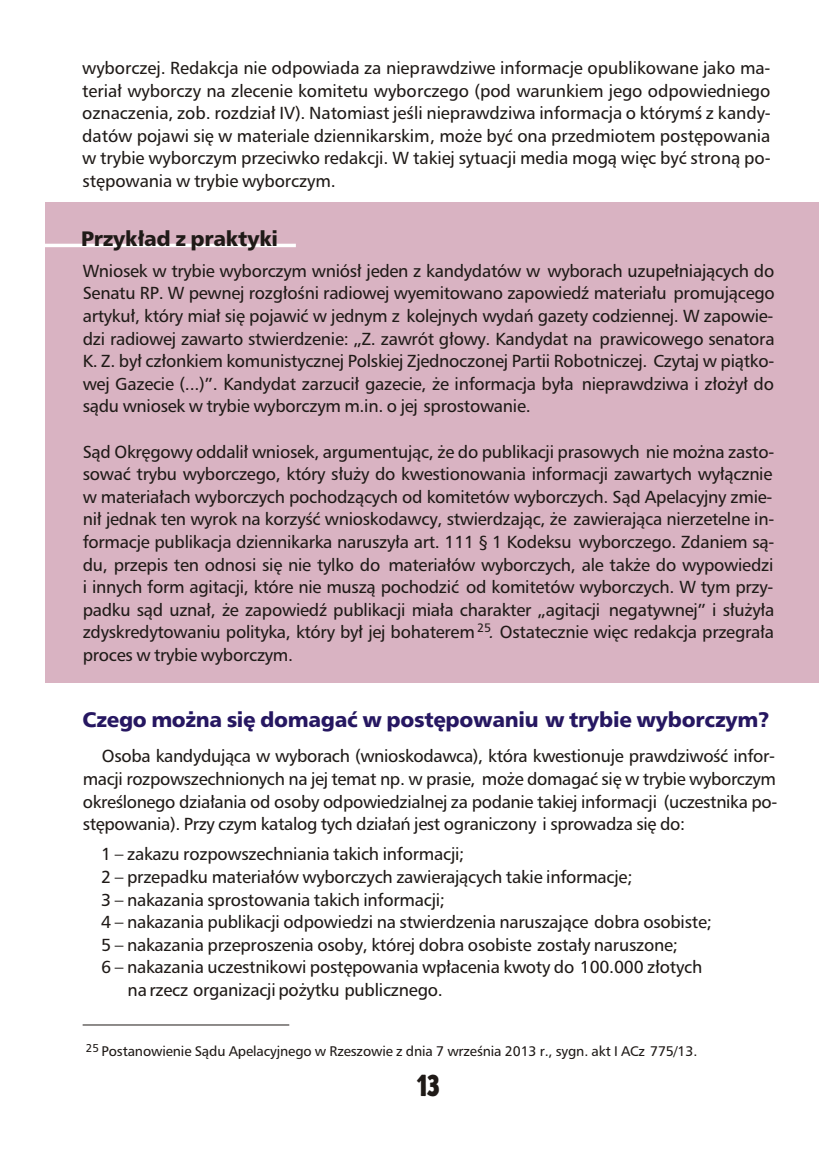
<style>
.page{position:relative;width:819px;height:1168px;background:#fff}
.page>*{position:absolute;margin:0;border:0;box-sizing:border-box;transform-origin:0 0}
.t1{font:31.5px "Block DEE Regu Extr Cond";color:#1f1a17}
.t2{font:21px "Humnst 777 Blk PL Regular A";letter-spacing:-.015em;color:#261761}
.t3{font:21px "Humnst 777 Blk PL Regular A";letter-spacing:-.015em;color:#1f1a17}
.t4{font:17.5px/22.6px "Humnst 777 PL Roman A";letter-spacing:-.015em;color:#1f1a17;text-align:justify}
.t5{font:14px "Humnst 777 PL Roman A";letter-spacing:-.01em;color:#1f1a17}
.t6{font:12.25px "Humnst 777 PL Roman A";color:#1f1a17}
.s1{font-family:"Humnst 777 PL Italic A"}
</style>
<div class="page">
<div style="left:45px;top:203px;width:774px;height:479px;background:#d9b3c2"></div>
<hr style="left:45px;top:244px;width:251px;height:3px;background:#fff">
<hr style="left:83px;top:1024px;width:206px;height:1px;background:#1f1a17">
<p class="t4" style="left:82px;top:58px;width:690px">wyborczej. Redakcja nie odpowiada za nieprawdziwe informacje opublikowane jako ma&shy;teria³ wyborczy na zlecenie komitetu wyborczego (pod warunkiem jego odpowiedniego oznaczenia, zob. rozdzia³ IV). Natomiast jeœli nieprawdziwa informacja o którymœ z kandy&shy;datów pojawi siê w materiale dziennikarskim, mo¿e byæ ona przedmiotem postêpowania w trybie wyborczym przeciwko redakcji. W takiej sytuacji media mog¹ wiêc byæ stron¹ po-</p>
<p class="t4" style="left:83px;top:171px;width:255px">stêpowania w trybie wyborczym.</p>
<p class="t3" style="left:81px;top:229px;width:199px">Przyk³ad z praktyki</p>
<p class="t4" style="left:83px;top:261px;width:694px">Wniosek w trybie wyborczym wniós³ jeden z kandydatów w wyborach uzupe³niaj¹cych do Senatu RP. W pewnej rozg³oœni radiowej wyemitowano zapowiedŸ materia³u promuj¹cego artyku³, który mia³ siê pojawiæ w jednym z kolejnych wydañ gazety codziennej. W zapowie&shy;dzi radiowej zawarto stwierdzenie: „Z. zawrót g³owy. Kandydat na prawicowego senatora K. Z. by³ cz³onkiem komunistycznej Polskiej Zjednoczonej Partii Robotniczej. Czytaj w pi¹tko&shy;wej Gazecie (...)”. Kandydat zarzuci³ gazecie, ¿e informacja by³a nieprawdziwa i z³o¿y³ do</p>
<p class="t4" style="left:83px;top:396px;width:450px">s¹du wniosek w trybie wyborczym m.in. o jej sprostowanie.</p>
<p class="t4" style="left:83px;top:441px;width:693px">S¹d Okrêgowy oddali³ wniosek, argumentuj¹c, ¿e do publikacji prasowych nie mo¿na zasto&shy;sowaæ trybu wyborczego, który s³u¿y do kwestionowania informacji zawartych wy³¹cznie w materia³ach wyborczych pochodz¹cych od komitetów wyborczych. S¹d Apelacyjny zmie&shy;ni³ jednak ten wyrok na korzyœæ wnioskodawcy, stwierdzaj¹c, ¿e zawieraj¹ca nierzetelne in&shy;formacje publikacja dziennikarka naruszy³a art. 111 § 1 Kodeksu wyborczego. Zdaniem s¹- du, przepis ten odnosi siê nie tylko do materia³ów wyborczych, ale tak¿e do wypowiedzi i innych form agitacji, które nie musz¹ pochodziæ od komitetów wyborczych. W tym przy&shy;padku s¹d uzna³, ¿e zapowiedŸ publikacji mia³a charakter „agitacji negatywnej” i s³u¿y³a</p>
<p class="t6" style="left:477px;top:622px;width:15px">25</p>
<p class="t4" style="left:83px;top:622px;width:693px">zdyskredytowaniu polityka, który by³ jej bohaterem <span class="s1">.</span> Ostatecznie wiêc redakcja przegra³a</p>
<p class="t4" style="left:83px;top:645px;width:212px">proces w trybie wyborczym.</p>
<p class="t2" style="left:83px;top:711px;width:689px">Czego mo¿na siê domagaæ w postêpowaniu w trybie wyborczym?</p>
<p class="t4" style="left:83px;top:746px;width:696px;text-align:left;text-indent:19px">Osoba kandyduj¹ca w wyborach (wnioskodawca), która kwestionuje prawdziwoœæ infor&shy;macji rozpowszechnionych na jej temat np. w prasie, mo¿e domagaæ siê w trybie wyborczym okreœlonego dzia³ania od osoby odpowiedzialnej za podanie takiej informacji (uczestnika po&shy;stêpowania). Przy czym katalog tych dzia³añ jest ograniczony i sprowadza siê do:</p>
<p class="t4" style="left:101px;top:844px;width:364px">1 – zakazu rozpowszechniania takich informacji;</p>
<p class="t4" style="left:101px;top:867px;width:533px">2 – przepadku materia³ów wyborczych zawieraj¹cych takie informacje;</p>
<p class="t4" style="left:101px;top:889px;width:345px">3 – nakazania sprostowania takich informacji;</p>
<p class="t4" style="left:101px;top:912px;width:612px">4 – nakazania publikacji odpowiedzi na stwierdzenia naruszaj¹ce dobra osobiste;</p>
<p class="t4" style="left:101px;top:934px;width:578px">5 – nakazania przeproszenia osoby, której dobra osobiste zosta³y naruszone;</p>
<p class="t4" style="left:101px;top:957px;width:603px">6 – nakazania uczestnikowi postêpowania wp³acenia kwoty do 100.000 z³otych</p>
<p class="t4" style="left:128px;top:979px;width:317px">na rzecz organizacji po¿ytku publicznego.</p>
<p class="t5" style="left:86px;top:1044px;width:613px"><sup>25</sup> Postanowienie S¹du Apelacyjnego w Rzeszowie z dnia 7 wrzeœnia 2013 r., sygn. akt I ACz 775/13.</p>
<h1 class="t1" style="left:417px;top:1071px;width:24px">13</h1>
</div>
